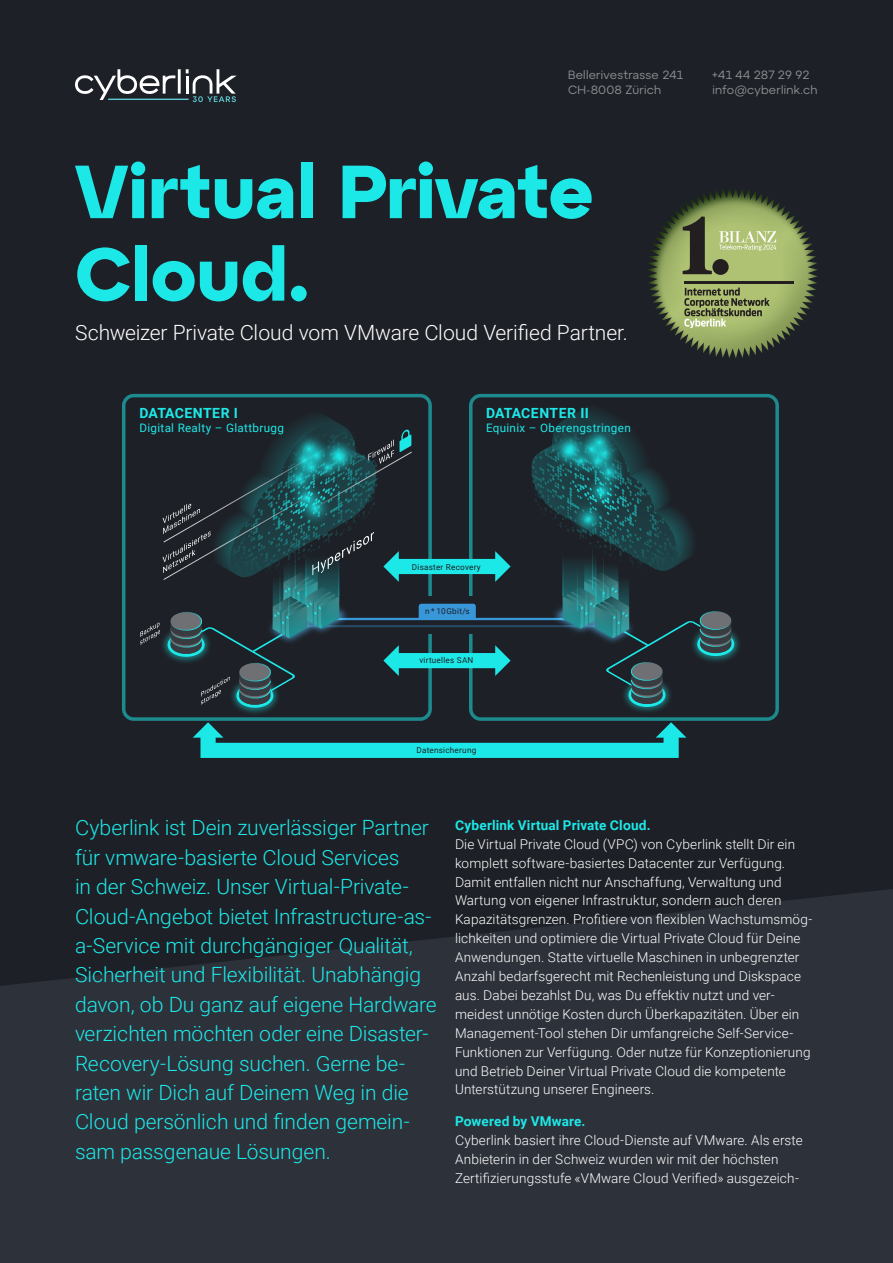
<style>
.page{position:relative;width:893px;height:1263px;background:#1d2026}
.page>*{position:absolute;margin:0;border:0;box-sizing:border-box;transform-origin:0 0}
.t1{font:700 75px/82.5px "Atyp Display";letter-spacing:-.005em;color:#1de8e8}
.t2{font:300 21px/29.4px "Roboto";letter-spacing:-.005em;color:#1de8e8}
.t3{font:300 21px "Roboto";letter-spacing:-.005em;color:#fff}
.t4{font:700 13.95px "Roboto";letter-spacing:.025em;color:#1de8e8}
.t5{font:300 13.5px/18.9px "Roboto";letter-spacing:.01em;color:#fff}
.t6{font:700 13.5px "Roboto";letter-spacing:.01em;color:#1de8e8}
.t7{font:12px/14.4px "Atyp Text";letter-spacing:.02em;color:#8e9093}
.t8{font:11.7px "Roboto";letter-spacing:.025em;color:#1de8e8}
.t9{font:8.25px "Roboto";letter-spacing:.025em;color:#1d2026}
</style>
<div class="page">
<svg style="left:0;top:889px;width:893px;height:374px;background:#2a2e37"></svg>
<div style="left:469px;top:394px;width:310px;height:327px;border:4px solid #1de8e8;border-radius:10px"></div>
<hr style="left:298px;top:618px;width:306px;height:2px;background:#3897d9">
<hr style="left:298px;top:625px;width:309px;height:2px;background:#3897d9">
<svg style="left:193px;top:722px;width:493px;height:36px"></svg>
<img style="left:238px;top:708px;width:34px;height:6px">
<div style="left:122px;top:394px;width:310px;height:327px;border:4px solid #1de8e8;border-radius:10px"></div>
<img style="left:734px;top:633px;width:6px;height:23px">
<img style="left:618px;top:707px;width:57px;height:10px">
<svg style="left:140px;top:407px;width:371px;height:301px"></svg>
<svg style="left:531px;top:408px;width:203px;height:299px"></svg>
<img style="left:648px;top:188px;width:170px;height:170px">
<svg style="left:684px;top:288px;width:86px;height:40px;background:#8f9b64"></svg>
<hr style="left:684px;top:281px;width:109px;height:3px;background:#231f20">
<svg style="left:683px;top:216px;width:93px;height:59px"></svg>
<svg style="left:75px;top:69px;width:162px;height:33px"></svg>
<p class="t7" style="left:568px;top:67px;width:117px">Bellerivestrasse 241<br>CH-8008 Zürich</p>
<p class="t7" style="left:712px;top:67px;width:107px">+41 44 287 29 92 info@cyberlink.ch</p>
<h1 class="t1" style="left:75px;top:146px;width:520px">Virtual Private<br>Cloud.</h1>
<h2 class="t3" style="left:75px;top:318px;width:554px">Schweizer Private Cloud vom VMware Cloud Verified Partner.</h2>
<p class="t4" style="left:140px;top:403px;width:100px">DATACENTER I</p>
<p class="t8" style="left:140px;top:420px;width:146px">Digital Realty – Glattbrugg</p>
<p class="t4" style="left:486px;top:403px;width:104px">DATACENTER II</p>
<p class="t8" style="left:486px;top:420px;width:146px">Equinix – Oberengstringen</p>
<p class="t9" style="left:412px;top:561px;width:70px">Disaster Recovery</p>
<p class="t9" style="left:425px;top:605px;width:46px">n * 10Gbit/s</p>
<p class="t9" style="left:419px;top:655px;width:56px">virtuelles SAN</p>
<p class="t9" style="left:416px;top:744px;width:61px">Datensicherung</p>
<p class="t2" style="left:75px;top:812px;width:363px">Cyberlink ist Dein zuverlässiger Partner für vmware-basierte Cloud Services<br>in der Schweiz. Unser Virtual-Private-Cloud-Angebot bietet Infrastructure-as&shy;a-Service mit durchgängiger Qualität, Sicherheit und Flexibilität. Unabhängig davon, ob Du ganz auf eigene Hardware verzichten möchten oder eine Disaster-Recovery-Lösung suchen. Gerne be&shy;raten wir Dich auf Deinem Weg in die Cloud persönlich und finden gemein&shy;sam passgenaue Lösungen.</p>
<p class="t6" style="left:455px;top:815px;width:197px">Cyberlink Virtual Private Cloud.</p>
<p class="t5" style="left:455px;top:834px;width:359px">Die Virtual Private Cloud (VPC) von Cyberlink stellt Dir ein komplett software-basiertes Datacenter zur Verfügung.<br>Damit entfallen nicht nur Anschaffung, Verwaltung und Wartung von eigener Infrastruktur, sondern auch deren Kapazitätsgrenzen. Profitiere von flexiblen Wachstumsmög&shy;lichkeiten und optimiere die Virtual Private Cloud für Deine Anwendungen. Statte virtuelle Maschinen in unbegrenzter Anzahl bedarfsgerecht mit Rechenleistung und Diskspace aus. Dabei bezahlst Du, was Du effektiv nutzt und ver&shy;meidest unnötige Kosten durch Überkapazitäten. Über ein Management-Tool stehen Dir umfangreiche Self-Service-Funktionen zur Verfügung. Oder nutze für Konzeptionierung und Betrieb Deiner Virtual Private Cloud die kompetente Unterstützung unserer Engineers.</p>
<p class="t6" style="left:455px;top:1112px;width:132px">Powered by VMware.</p>
<p class="t5" style="left:455px;top:1130px;width:349px">Cyberlink basiert ihre Cloud-Dienste auf VMware. Als erste<br>Anbieterin in der Schweiz wurden wir mit der höchsten<br>Zertifizierungsstufe «VMware Cloud Verified» ausgezeich-</p>
</div>
